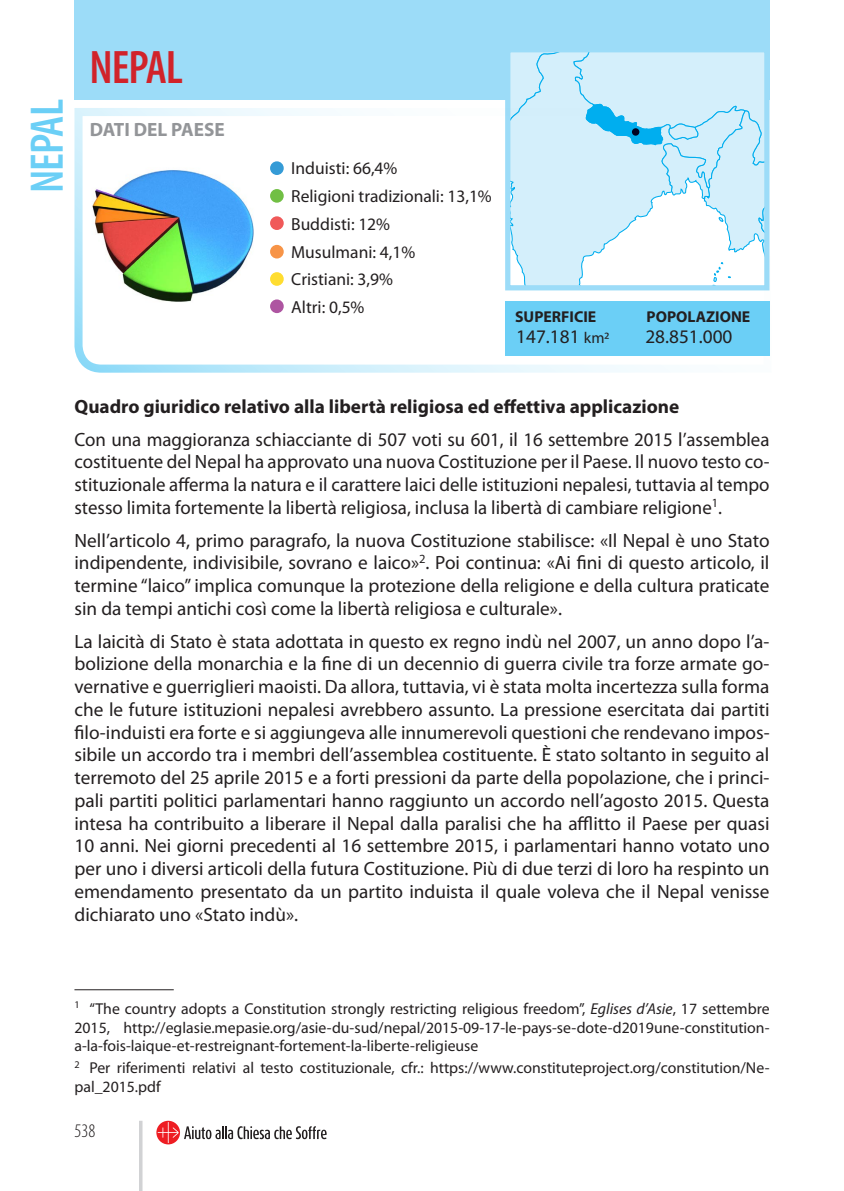
<style>
.page{position:relative;width:844px;height:1191px;background:#fff}
.page>*{position:absolute;margin:0;border:0;box-sizing:border-box;transform-origin:0 0}
.t1{font:600 condensed 47.25px "Myriad Pro";letter-spacing:-.02em;color:#d1232a}
.t2{font:600 condensed 47.25px "Myriad Pro";letter-spacing:-.02em;color:#6bcff6}
.t3{font:19.25px/22.8px "Myriad Pro";color:#231f20;text-align:justify}
.t4{font:700 19.25px "Myriad Pro";color:#231f20}
.t5{font:700 19.25px "Myriad Pro";color:#939598}
.t6{font:300 condensed 19.25px "Myriad Pro";color:#231f20}
.t7{font:17.5px/27.7px "Myriad Pro";color:#231f20}
.t8{font:15.75px/18.9px "Myriad Pro";color:#231f20;text-align:justify}
.t9{font:700 15.75px "Myriad Pro";color:#231f20}
.s1{font-size:15.75px}
.s2{font-style:italic}
</style>
<div class="page">
<hr style="left:139px;top:1120px;width:3px;height:71px;background:#d1d2d4">
<svg style="left:156px;top:1120px;width:24px;height:24px"></svg>
<svg style="left:158px;top:1122px;width:168px;height:21px"></svg>
<div style="left:74px;top:0;width:695px;height:99px;background:#9cdcf8"></div>
<div style="left:511px;top:53px;width:252px;height:53px;background:#d4effb"></div>
<div style="left:505px;top:47px;width:264px;height:243px;border:5px solid #9cdcf8"></div>
<svg style="left:74px;top:106px;width:696px;height:267px"></svg>
<div style="left:505px;top:301px;width:264px;height:55px;background:#6bcff6"></div>
<div style="left:270px;top:161px;width:14px;height:14px;background:#359bd6;border-radius:50%"></div>
<div style="left:270px;top:189px;width:14px;height:14px;background:#71bf44;border-radius:50%"></div>
<div style="left:270px;top:216px;width:14px;height:14px;background:#f05959;border-radius:50%"></div>
<div style="left:270px;top:245px;width:14px;height:13px;background:#f79447;border-radius:50%"></div>
<hr style="left:74px;top:989px;width:100px;height:1px;background:#231f20">
<div style="left:270px;top:272px;width:14px;height:14px;background:#ffdd30;border-radius:50%"></div>
<div style="left:270px;top:299px;width:14px;height:14px;background:#ae55a1;border-radius:50%"></div>
<h1 class="t2" style="left:21px;top:193px;width:95px;rotate:-90deg">NEPAL</h1>
<h1 class="t1" style="left:89px;top:41px;width:95px">NEPAL</h1>
<p class="t5" style="left:90px;top:119px;width:137px">DATI DEL PAESE</p>
<p class="t7" style="left:291px;top:155px;width:202px">Induisti: 66,4%<br>Religioni tradizionali: 13,1%<br>Buddisti: 12%<br>Musulmani: 4,1%<br>Cristiani: 3,9%<br>Altri: 0,5%</p>
<p class="t9" style="left:515px;top:308px;width:83px">SUPERFICIE</p>
<p class="t9" style="left:646px;top:308px;width:105px">POPOLAZIONE</p>
<p class="t3" style="left:516px;top:326px;width:95px">147.181 <span class="s1">km2</span></p>
<p class="t3" style="left:645px;top:326px;width:88px">28.851.000</p>
<p class="t4" style="left:74px;top:395px;width:606px">Quadro giuridico relativo alla libertà religiosa ed effettiva applicazione</p>
<p class="t3" style="left:74px;top:428px;width:696px">Con una maggioranza schiacciante di 507 voti su 601, il 16 settembre 2015 l’assemblea costituente del Nepal ha approvato una nuova Costituzione per il Paese. Il nuovo testo co&shy;stituzionale afferma la natura e il carattere laici delle istituzioni nepalesi, tuttavia al tempo stesso limita fortemente la libertà religiosa, inclusa la libertà di cambiare religione<sup>1</sup>.</p>
<p class="t3" style="left:74px;top:529px;width:696px">Nell’articolo 4, primo paragrafo, la nuova Costituzione stabilisce: «Il Nepal è uno Stato indipendente, indivisibile, sovrano e laico»<sup>2</sup>. Poi continua: «Ai fini di questo articolo, il termine “laico” implica comunque la protezione della religione e della cultura praticate sin da tempi antichi così come la libertà religiosa e culturale».</p>
<p class="t3" style="left:74px;top:630px;width:696px">La laicità di Stato è stata adottata in questo ex regno indù nel 2007, un anno dopo l’a&shy;bolizione della monarchia e la fine di un decennio di guerra civile tra forze armate go&shy;vernative e guerriglieri maoisti. Da allora, tuttavia, vi è stata molta incertezza sulla forma che le future istituzioni nepalesi avrebbero assunto. La pressione esercitata dai partiti filo-induisti era forte e si aggiungeva alle innumerevoli questioni che rendevano impos&shy;sibile un accordo tra i membri dell’assemblea costituente. È stato soltanto in seguito al terremoto del 25 aprile 2015 e a forti pressioni da parte della popolazione, che i princi&shy;pali partiti politici parlamentari hanno raggiunto un accordo nell’agosto 2015. Questa intesa ha contribuito a liberare il Nepal dalla paralisi che ha afflitto il Paese per quasi 10 anni. Nei giorni precedenti al 16 settembre 2015, i parlamentari hanno votato uno per uno i diversi articoli della futura Costituzione. Più di due terzi di loro ha respinto un emendamento presentato da un partito induista il quale voleva che il Nepal venisse dichiarato uno «Stato indù».</p>
<p class="t8" style="left:74px;top:999px;width:696px"><sup>1</sup> “The country adopts a Constitution strongly restricting religious freedom”, <span class="s2">Eglises d’Asie</span>, 17 settembre 2015, http://eglasie.mepasie.org/asie-du-sud/nepal/2015-09-17-le-pays-se-dote-d2019une-constitution&shy;a-la-fois-laique-et-restreignant-fortement-la-liberte-religieuse</p>
<p class="t8" style="left:74px;top:1058px;width:696px"><sup>2</sup> Per riferimenti relativi al testo costituzionale, cfr.: https://www.constituteproject.org/constitution/Ne&shy;pal_2015.pdf</p>
<p class="t6" style="left:74px;top:1120px;width:22px">538</p>
</div>
